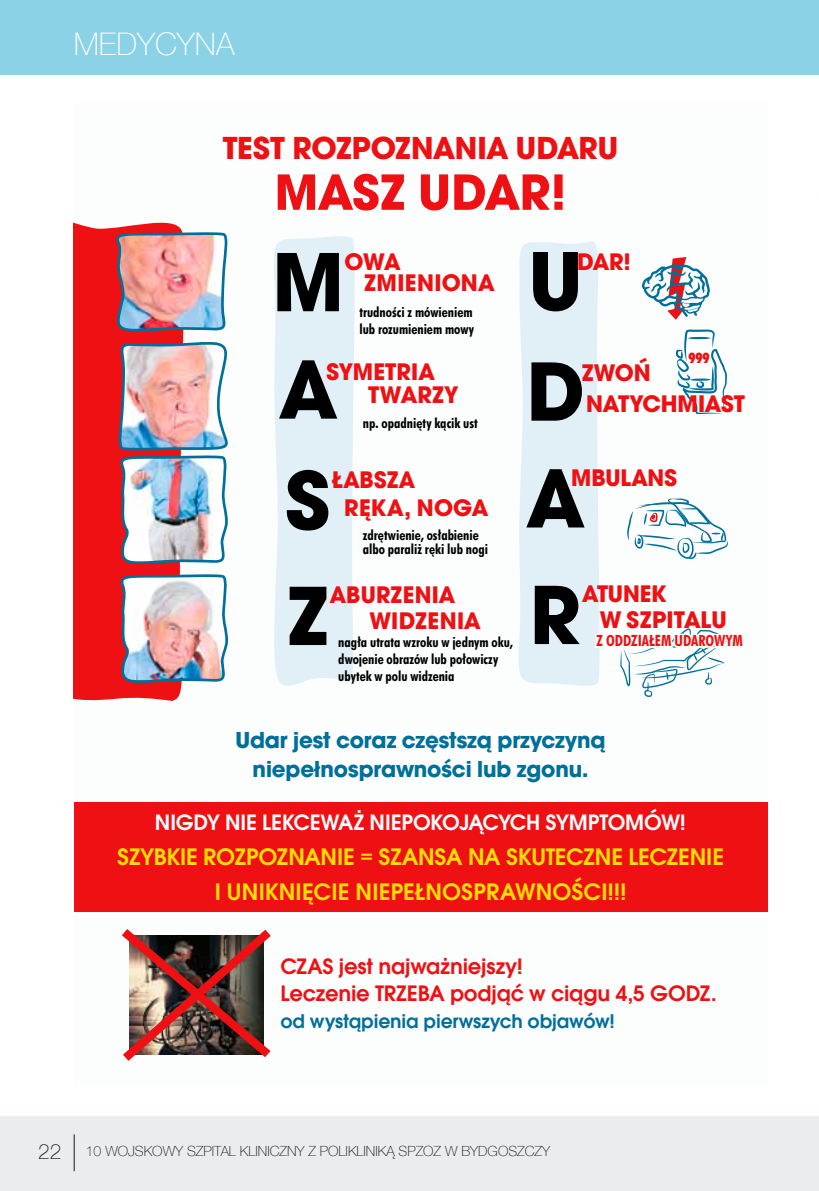
<style>
.page{position:relative;width:819px;height:1191px;background:#fff}
.page>*{position:absolute;margin:0;border:0;box-sizing:border-box;transform-origin:0 0}
.t1{font:700 86.98px/108.5px "Avant Gar Got Itc TOT";color:#000;text-align:justify}
.t2{font:700 52.85px "Avant Gar Got Itc TOT";letter-spacing:-.005em;color:#ef1013}
.t3{font:700 33.07px "Avant Gar Got Itc TOT";letter-spacing:-.01em;color:#ef1013}
.t4{font:100 31.15px "Helvetica Neue CE";color:#fcfefe}
.t5{font:700 24.85px/25.9px "Avant Gar Got Itc TOT";letter-spacing:.005em;color:#ef1013}
.t6{font:24.85px/34.6px "Avant Gar Got Itc TOT Dem";color:#ffdf01;text-align:center}
.t7{font:700 23.97px/28.7px "Avant Gar Got Itc TOT";letter-spacing:-.005em;color:#006f99;text-align:center}
.t8{font:23.28px/27.1px "Avant Gar Got Itc TOT Dem";letter-spacing:-.01em;color:#ef1013}
.t9{font:23.1px "Avant Gar Got Itc TOT Dem";letter-spacing:-.005em;color:#fff}
.t10{font:20.65px "Avant Gar Got Itc TOT Dem";letter-spacing:-.01em;color:#006f99}
.t11{font:15.4px "Futura Bd Cn EU";letter-spacing:.005em;color:#ef1013}
.t12{font:14.35px "Futura X Blk Cn EU";color:#ef1013}
.t13{font:14px/16.8px "Futura Bd Cn EU";color:#000}
.t14{font:100 14px "Helvetica Neue CE";color:#18171c}
.s1{font-size:21px}
</style>
<div class="page">
<div style="left:0;top:1116px;width:819px;height:75px;background:#eaedee"></div>
<hr style="left:74px;top:1134px;width:1px;height:37px;background:#18171c">
<div style="left:74px;top:802px;width:693px;height:109px;background:#ef1013"></div>
<div style="left:74px;top:222px;width:110px;height:479px;background:#ef1013"></div>
<img style="left:115px;top:231px;width:113px;height:102px">
<img style="left:114px;top:341px;width:114px;height:224px">
<img style="left:117px;top:573px;width:111px;height:111px">
<svg style="left:273px;top:236px;width:82px;height:450px;background:#e2f0f7"></svg>
<img style="left:122px;top:929px;width:149px;height:132px">
<svg style="left:518px;top:241px;width:210px;height:456px"></svg>
<div style="left:0;top:0;width:819px;height:74px;background:#8cd2e7"></div>
<h3 class="t4" style="left:74px;top:25px;width:162px">MEDYCYNA</h3>
<h3 class="t3" style="left:223px;top:127px;width:397px">TEST ROZPOZNANIA UDARU</h3>
<h2 class="t2" style="left:275px;top:160px;width:293px">MASZ UDAR!</h2>
<h3 class="t5" style="left:344px;top:248px;width:58px">OWA</h3>
<h1 class="t1" style="left:272px;top:227px;width:73px">M</h1>
<h3 class="t5" style="left:364px;top:270px;width:132px">ZMIENIONA</h3>
<p class="t13" style="left:359px;top:304px;width:116px">trudności z mówieniem lub rozumieniem mowy</p>
<h1 class="t1" style="left:279px;top:334px;width:59px">A</h1>
<h3 class="t5" style="left:326px;top:358px;width:110px">SYMETRIA</h3>
<h3 class="t5" style="left:368px;top:382px;width:91px">TWARZY</h3>
<p class="t13" style="left:363px;top:415px;width:116px">np. opadnięty kącik ust</p>
<h1 class="t1" style="left:285px;top:445px;width:47px">S</h1>
<h3 class="t5" style="left:332px;top:466px;width:85px">ŁABSZA</h3>
<h3 class="t5" style="left:344px;top:494px;width:146px">RĘKA, NOGA</h3>
<p class="t13" style="left:363px;top:529px;width:127px;line-height:14px">zdrętwienie, osłabienie albo paraliż ręki lub nogi</p>
<h1 class="t1" style="left:288px;top:561px;width:41px">Z</h1>
<h3 class="t5" style="left:330px;top:582px;width:127px">ABURZENIA</h3>
<h3 class="t5" style="left:369px;top:607px;width:113px">WIDZENIA</h3>
<p class="t13" style="left:338px;top:634px;width:176px">nagła utrata wzroku w jednym oku, dwojenie obrazów lub połowiczy ubytek w polu widzenia</p>
<h1 class="t1" style="left:526px;top:226px;width:59px">U D A</h1>
<h3 class="t5" style="left:577px;top:248px;width:55px">DAR!</h3>
<p class="t12" style="left:688px;top:349px;width:22px">999</p>
<h3 class="t5" style="left:582px;top:360px;width:70px">ZWOŃ</h3>
<h3 class="t5" style="left:586px;top:390px;width:160px">NATYCHMIAST</h3>
<h3 class="t5" style="left:571px;top:464px;width:107px">MBULANS</h3>
<h3 class="t5" style="left:600px;top:581px;width:128px;text-indent:-18px">ATUNEK<br>W SZPITALU</h3>
<p class="t11" style="left:596px;top:631px;width:148px">Z ODDZIAŁEM UDAROWYM</p>
<h1 class="t1" style="left:530px;top:560px;width:53px">R</h1>
<h3 class="t7" style="left:235px;top:725px;width:371px">Udar jest coraz częstszą przyczyną niepełnosprawności lub zgonu.</h3>
<h3 class="t9" style="left:155px;top:809px;width:532px">NIGDY NIE LEKCEWAŻ NIEPOKOJĄCYCH SYMPTOMÓW!</h3>
<h3 class="t6" style="left:117px;top:839px;width:608px">SZYBKIE ROZPOZNANIE = SZANSA NA SKUTECZNE LECZENIE<br>I UNIKNIĘCIE NIEPEŁNOSPRAWNOŚCI!!!</h3>
<h3 class="t8" style="left:280px;top:952px;width:437px">CZAS jest najważniejszy!<br>Leczenie TRZEBA podjąć w ciągu 4,5 GODZ.</h3>
<h3 class="t10" style="left:280px;top:1008px;width:336px">od wystąpienia pierwszych objawów!</h3>
<p class="t14" style="left:38px;top:1143px;width:513px"><span class="s1">22</span> 10 WOJSKOWY SZPITAL KLINICZNY Z POLIKLINIKĄ SPZOZ W BYDGOSZCZY</p>
</div>
